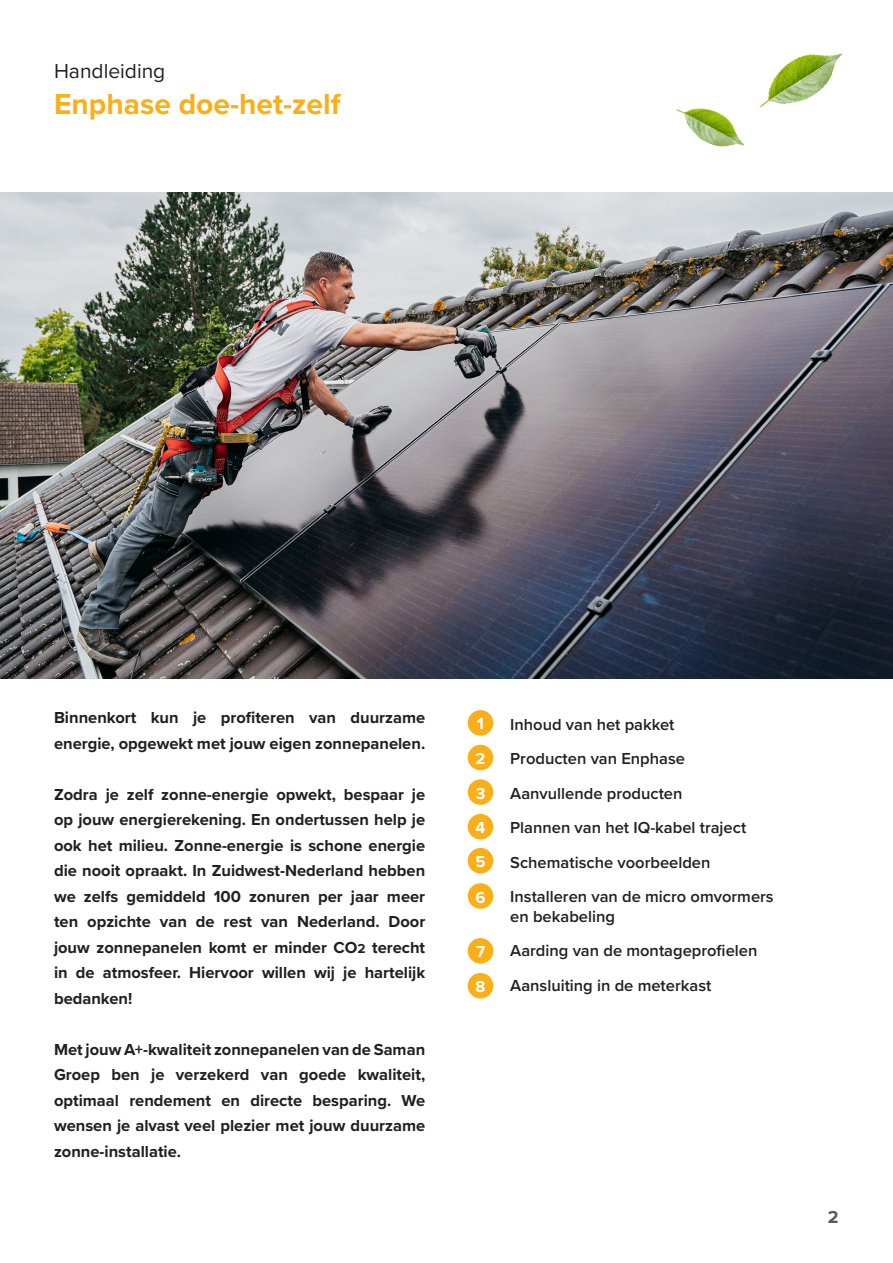
<style>
.page{position:relative;width:893px;height:1263px;background:#fff}
.page>*{position:absolute;margin:0;border:0;box-sizing:border-box;transform-origin:0 0}
.t1{font:700 30px "Proxima Nova";color:#faaf18}
.t2{font:21px "Proxima Nova";color:#231f20}
.t3{font:700 18px "Proxima Nova";color:#57585a}
.t4{font:700 16.5px/25.5px "Proxima Nova";color:#231f20;text-align:justify}
.t5{font:600 16.5px/34.5px "Proxima Nova";color:#231f20}
.t6{font:700 16.5px "Proxima Nova";color:#fff}
.s1{font-size:13.5px}
</style>
<div class="page">
<img style="left:0;top:192px;width:893px;height:486px">
<div style="left:468px;top:710px;width:25px;height:26px;background:#faaf18;border-radius:50%"></div>
<div style="left:468px;top:745px;width:25px;height:25px;background:#faaf18;border-radius:50%"></div>
<div style="left:468px;top:779px;width:25px;height:26px;background:#faaf18;border-radius:50%"></div>
<div style="left:468px;top:814px;width:25px;height:25px;background:#faaf18;border-radius:50%"></div>
<img style="left:676px;top:53px;width:167px;height:94px">
<div style="left:468px;top:848px;width:25px;height:25px;background:#faaf18;border-radius:50%"></div>
<div style="left:468px;top:883px;width:25px;height:26px;background:#faaf18;border-radius:50%"></div>
<div style="left:468px;top:938px;width:25px;height:25px;background:#faaf18;border-radius:50%"></div>
<div style="left:468px;top:973px;width:25px;height:25px;background:#faaf18;border-radius:50%"></div>
<p class="t2" style="left:54px;top:55px;width:113px">Handleiding</p>
<p class="t1" style="left:54px;top:81px;width:288px">Enphase doe-het-zelf</p>
<p class="t4" style="left:54px;top:704px;width:373px">Binnenkort kun je profiteren van duurzame energie, opgewekt met jouw eigen zonnepanelen.</p>
<p class="t4" style="left:54px;top:781px;width:373px">Zodra je zelf zonne-energie opwekt, bespaar je op jouw energierekening. En ondertussen help je ook het milieu. Zonne-energie is schone energie die nooit opraakt. In Zuidwest-Nederland hebben we zelfs gemiddeld 100 zonuren per jaar meer ten opzichte van de rest van Nederland. Door jouw zonnepanelen komt er minder CO<span class="s1">2</span> terecht in de atmosfeer. Hiervoor willen wij je hartelijk bedanken!</p>
<p class="t4" style="left:54px;top:1036px;width:373px">Met jouw A+-kwaliteit zonnepanelen van de Saman Groep ben je verzekerd van goede kwaliteit, optimaal rendement en directe besparing. We wensen je alvast veel plezier met jouw duurzame zonne-installatie.</p>
<p class="t6" style="left:477px;top:712px;width:8px">1</p>
<p class="t6" style="left:476px;top:746px;width:11px">2</p>
<p class="t6" style="left:476px;top:781px;width:11px">3</p>
<p class="t6" style="left:476px;top:815px;width:11px">4</p>
<p class="t6" style="left:475px;top:849px;width:12px">5</p>
<p class="t6" style="left:475px;top:885px;width:12px">6</p>
<p class="t6" style="left:476px;top:939px;width:10px">7</p>
<p class="t6" style="left:475px;top:974px;width:11px">8</p>
<p class="t5" style="left:510px;top:706px;width:265px">Inhoud van het pakket<br>Producten van Enphase<br>Aanvullende producten<br>Plannen van het IQ-kabel traject<br>Schematische voorbeelden<br>Installeren van de micro omvormers</p>
<p class="t5" style="left:510px;top:899px;width:249px">en bekabeling<br>Aarding van de montageprofielen<br>Aansluiting in de meterkast</p>
<p class="t3" style="left:828px;top:1204px;width:12px">2</p>
</div>
